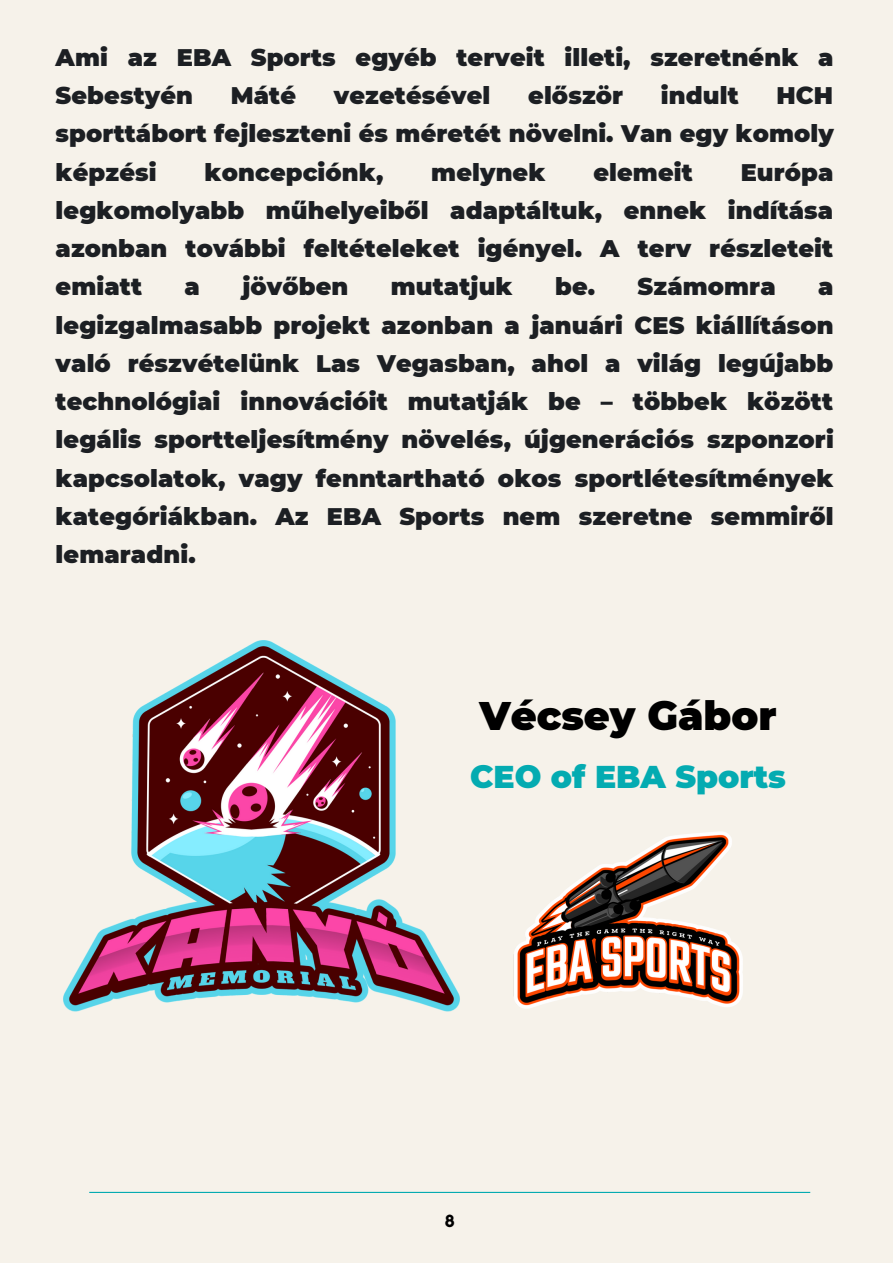
<style>
.page{position:relative;width:893px;height:1264px;background:#fff}
.page>*{position:absolute;margin:0;border:0;box-sizing:border-box;transform-origin:0 0}
.t1{font:900 39.9px "Montserrat";color:#000}
.t2{font:900 31.5px "Montserrat";color:#04abb1}
.t3{font:900 24px/38.2px "Montserrat";letter-spacing:.005em;color:#1c1f23;text-align:justify}
.t4{font:700 18px "Glacial Indifference";color:#000}
</style>
<div class="page">
<div style="left:0;top:0;width:892px;height:1262px;background:#f6f2ea"></div>
<hr style="left:89px;top:1191px;width:721px;height:1px;background:#04abb1">
<img style="left:63px;top:640px;width:397px;height:372px">
<img style="left:513px;top:831px;width:230px;height:178px">
<p class="t3" style="left:56px;top:38px;width:779px">Ami az EBA Sports egyéb terveit illeti, szeretnénk a<br>Sebestyén</p>
<p class="t3" style="left:231px;top:76px;width:67px">Máté</p>
<p class="t3" style="left:334px;top:76px;width:158px">vezetésével</p>
<p class="t3" style="left:528px;top:76px;width:96px">először</p>
<p class="t3" style="left:661px;top:76px;width:79px">indult</p>
<p class="t3" style="left:56px;top:76px;width:779px;text-indent:720px">HCH sporttábort fejleszteni és méretét növelni. Van egy komoly képzési</p>
<p class="t3" style="left:204px;top:153px;width:180px">koncepciónk,</p>
<p class="t3" style="left:431px;top:153px;width:116px">melynek</p>
<p class="t3" style="left:593px;top:153px;width:101px">elemeit</p>
<p class="t3" style="left:56px;top:153px;width:779px;text-indent:685px">Európa legkomolyabb műhelyeiből adaptáltuk, ennek indítása azonban további feltételeket igényel. A terv részleteit emiatt</p>
<p class="t3" style="left:184px;top:267px;width:17px">a</p>
<p class="t3" style="left:242px;top:267px;width:107px">jövőben</p>
<p class="t3" style="left:391px;top:267px;width:123px">mutatjuk</p>
<p class="t3" style="left:555px;top:267px;width:222px">be. Számomra</p>
<p class="t3" style="left:56px;top:267px;width:779px;text-indent:762px">a legizgalmasabb projekt azonban a januári CES kiállításon való részvételünk Las Vegasban, ahol a világ legújabb technológiai innovációit mutatják be – többek között legális sportteljesítmény növelés, újgenerációs szponzori kapcsolatok, vagy fenntartható okos sportlétesítmények kategóriákban. Az EBA Sports nem szeretne semmiről lemaradni.</p>
<h1 class="t1" style="left:479px;top:691px;width:299px">Vécsey Gábor</h1>
<h2 class="t2" style="left:470px;top:757px;width:317px">CEO of EBA Sports</h2>
<p class="t4" style="left:445px;top:1210px;width:11px">8</p>
</div>
